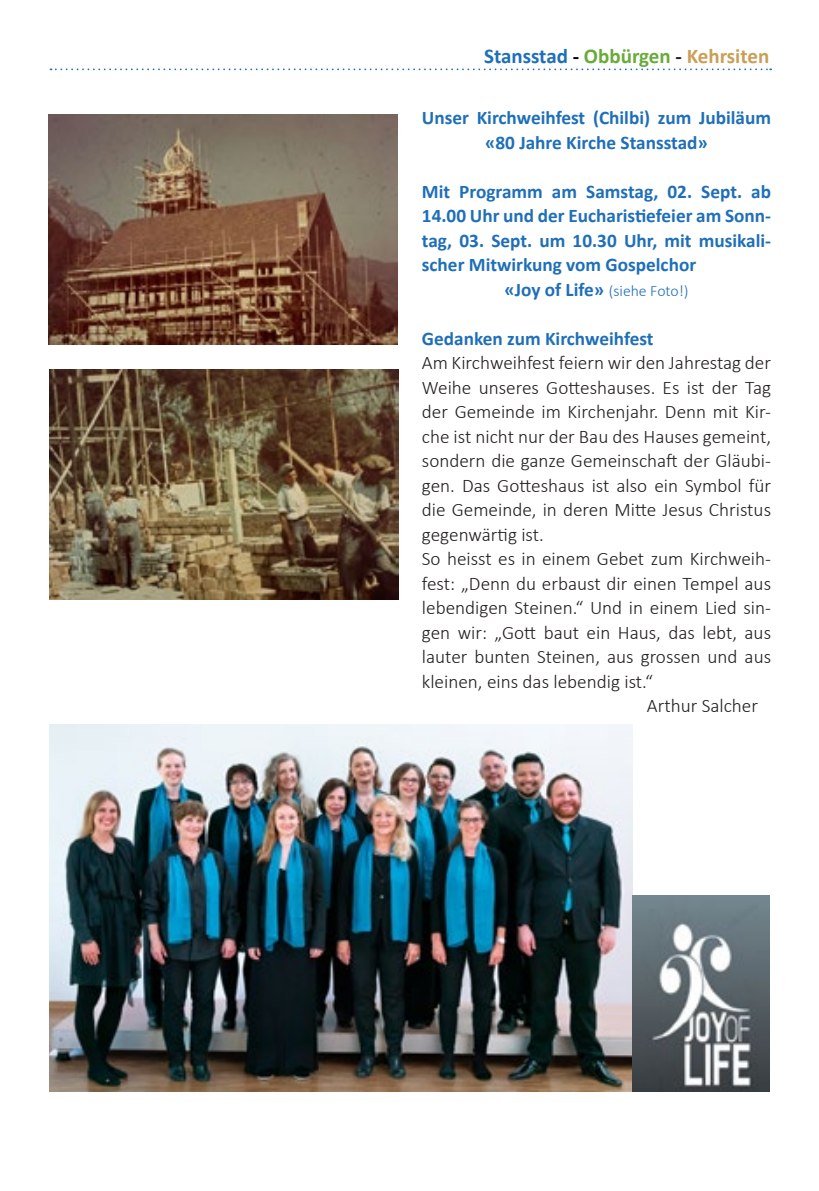
<style>
.page{position:relative;width:819px;height:1191px;background:#fff}
.page>*{position:absolute;margin:0;border:0;box-sizing:border-box;transform-origin:0 0}
.t1{font:700 21px "Calibri";color:#1f6fb8}
.t2{font:300 19.25px "Calibri";color:#231f20}
.t3{font:700 19.25px/24.5px "Calibri";color:#1f6fb8;text-align:center}
.t4{font:300 15.75px "Calibri";color:#1f6fb8}
.s1{color:#000}
.s2{color:#68ab3b}
.s3{color:#231f20}
.s4{color:#cb9e55}
.s5{font-weight:700;font-size:19.25px}
</style>
<div class="page">
<svg style="left:50px;top:68px;width:721px;height:2px"></svg>
<img style="left:50px;top:724px;width:582px;height:367px">
<img style="left:632px;top:895px;width:137px;height:196px">
<img style="left:48px;top:114px;width:349px;height:231px">
<img style="left:50px;top:369px;width:348px;height:230px">
<p class="t1" style="left:484px;top:41px;width:287px">Stansstad <span class="s1">-</span> <span class="s2">Obbürgen</span> <span class="s3">-</span> <span class="s4">Kehrsiten</span></p>
<p class="t3" style="left:422px;top:105px;width:351px">Unser Kirchweihfest (Chilbi) zum Jubiläum «80 Jahre Kirche Stansstad»</p>
<p class="t3" style="left:422px;top:179px;width:351px;text-align:justify">Mit Programm am Samstag, 02. Sept. ab 14.00 Uhr und der Eucharistiefeier am Sonn&shy;tag, 03. Sept. um 10.30 Uhr, mit musikali&shy;scher Mitwirkung vom Gospelchor</p>
<p class="t4" style="left:504px;top:281px;width:186px"><span class="s5">«Joy of Life»</span> (siehe Foto!)</p>
<p class="t3" style="left:422px;top:326px;width:233px">Gedanken zum Kirchweihfest</p>
<p class="t2" style="left:422px;top:351px;width:351px">Am Kirchweihfest feiern wir den Jahrestag der</p>
<p class="t2" style="left:422px;top:375px;width:351px">Weihe unseres Gotteshauses. Es ist der Tag</p>
<p class="t2" style="left:422px;top:400px;width:350px">der Gemeinde im Kirchenjahr. Denn mit Kir-</p>
<p class="t2" style="left:422px;top:424px;width:351px">che ist nicht nur der Bau des Hauses gemeint,</p>
<p class="t2" style="left:422px;top:449px;width:350px">sondern die ganze Gemeinschaft der Gläubi-</p>
<p class="t2" style="left:422px;top:473px;width:351px">gen. Das Gotteshaus ist also ein Symbol für</p>
<p class="t2" style="left:422px;top:498px;width:351px">die Gemeinde, in deren Mitte Jesus Christus</p>
<p class="t2" style="left:422px;top:522px;width:123px">gegenwärtig ist.</p>
<p class="t2" style="left:422px;top:547px;width:350px">So heisst es in einem Gebet zum Kirchweih-</p>
<p class="t2" style="left:422px;top:571px;width:351px">fest: „Denn du erbaust dir einen Tempel aus</p>
<p class="t2" style="left:422px;top:596px;width:350px">lebendigen Steinen.“ Und in einem Lied sin-</p>
<p class="t2" style="left:422px;top:620px;width:351px">gen wir: „Gott baut ein Haus, das lebt, aus</p>
<p class="t2" style="left:422px;top:645px;width:351px">lauter bunten Steinen, aus grossen und aus</p>
<p class="t2" style="left:422px;top:669px;width:232px">kleinen, eins das lebendig ist.“</p>
<p class="t2" style="left:646px;top:694px;width:113px">Arthur Salcher</p>
</div>
